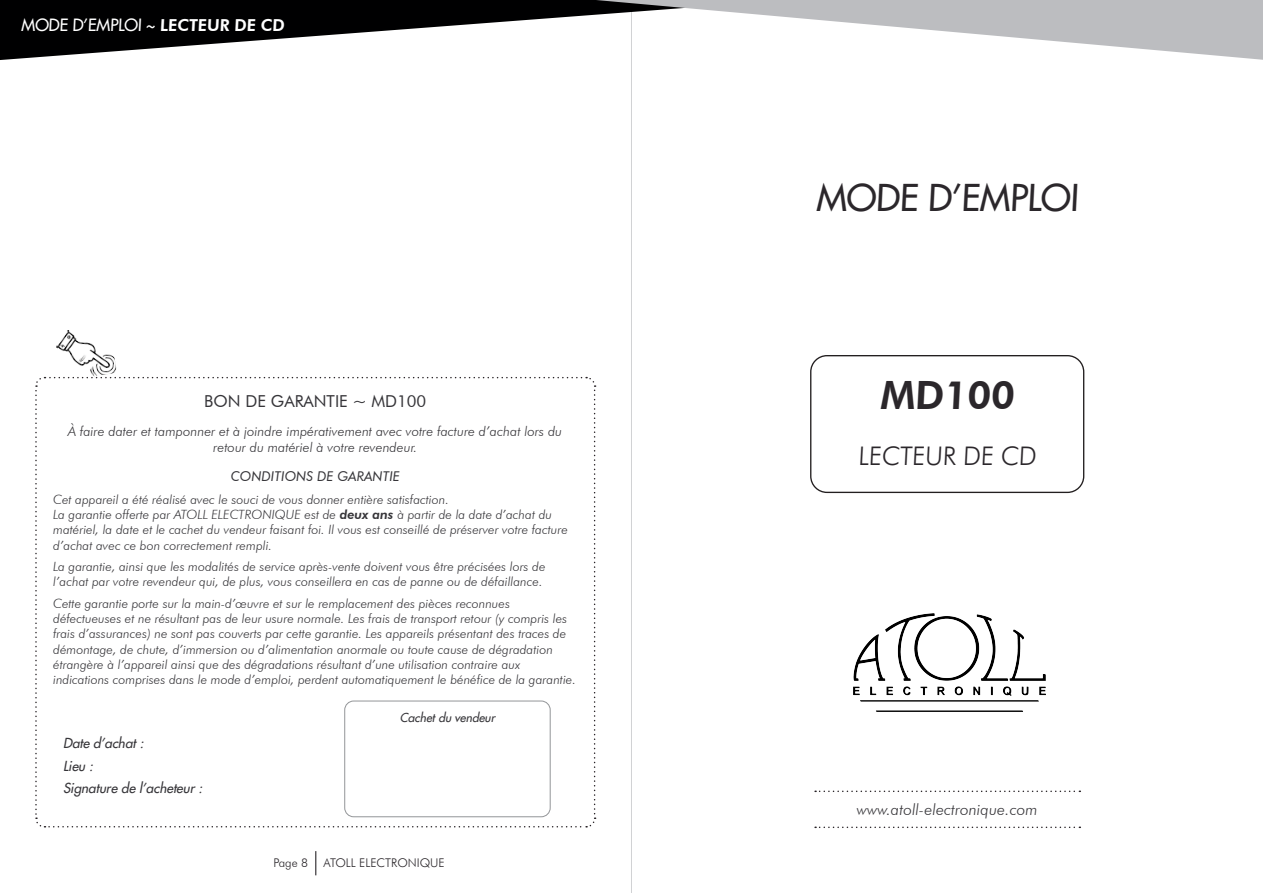
<style>
.page{position:relative;width:1263px;height:893px;background:#fff}
.page>*{position:absolute;margin:0;border:0;box-sizing:border-box;transform-origin:0 0}
.t1{font:800 39px "Futura BT";color:#2b272b}
.t2{font:36px "Futura LT";color:#2b272b}
.t3{font:300 25.65px "Futura BT";color:#2b272b}
.t4{font:16.5px "Futura LT";color:#fff}
.t5{font:16.5px "Futura BT";color:#363539}
.t6{font:italic 300 15.75px "Futura BT";letter-spacing:.005em;color:#363539}
.t7{font:italic 300 13.5px/16.2px "Futura BT";color:#363539;text-align:center}
.t8{font:italic 13.5px "Futura LT";color:#363539}
.t9{font:italic 13.5px "Futura BT";color:#363539}
.t10{font:italic 300 12.75px/15.3px "Futura BT";color:#363539}
.t11{font:300 12px "Futura BT";color:#2b272b}
.t12{font:italic 12px "Futura LT";color:#363539}
.s1{font-family:"Futura BT";font-weight:800}
.s2{font-weight:800}
</style>
<div class="page">
<hr style="left:631px;top:0;width:1px;height:893px;background:#d1d2d4">
<svg style="left:0;top:0;width:359px;height:60px;fill:#000001"></svg>
<svg style="left:359px;top:0;width:904px;height:60px"></svg>
<svg style="left:315px;top:851px;width:1px;height:24px"></svg>
<svg style="left:35px;top:376px;width:561px;height:452px"></svg>
<div style="left:345px;top:701px;width:205px;height:116px;background:#fff;border-radius:9px"></div>
<div style="left:344px;top:701px;width:207px;height:116px;border:1px solid #939598;border-radius:9px"></div>
<img style="left:54px;top:330px;width:63px;height:52px">
<svg style="left:815px;top:791px;width:265px;height:1px"></svg>
<svg style="left:815px;top:827px;width:265px;height:1px"></svg>
<div style="left:810px;top:355px;width:274px;height:138px;border:1px solid #231f20;border-radius:16px"></div>
<img style="left:853px;top:613px;width:193px;height:98px">
<p class="t4" style="left:21px;top:14px;width:266px">MODE D’EMPLOI ~ <span class="s1">LECTEUR DE CD</span></p>
<p class="t5" style="left:204px;top:391px;width:224px">BON DE GARANTIE ~ MD100</p>
<p class="t7" style="left:68px;top:423px;width:495px">À faire dater et tamponner et à joindre impérativement avec votre facture d’achat lors du retour du matériel à votre revendeur.</p>
<p class="t9" style="left:231px;top:468px;width:171px">CONDITIONS DE GARANTIE</p>
<p class="t10" style="left:53px;top:492px;width:397px">Cet appareil a été réalisé avec le souci de vous donner entière satisfaction.</p>
<p class="t10" style="left:53px;top:507px;width:516px">La garantie offerte par ATOLL ELECTRONIQUE est de <span class="s2">deux ans</span> à partir de la date d’achat du matériel, la date et le cachet du vendeur faisant foi. Il vous est conseillé de préserver votre facture d’achat avec ce bon correctement rempli.</p>
<p class="t10" style="left:53px;top:559px;width:494px">La garantie, ainsi que les modalités de service après-vente doivent vous être précisées lors de l’achat par votre revendeur qui, de plus, vous conseillera en cas de panne ou de défaillance.</p>
<p class="t10" style="left:53px;top:595px;width:524px">Cette garantie porte sur la main-d’œuvre et sur le remplacement des pièces reconnues défectueuses et ne résultant pas de leur usure normale. Les frais de transport retour (y compris les frais d’assurances) ne sont pas couverts par cette garantie. Les appareils présentant des traces de démontage, de chute, d’immersion ou d’alimentation anormale ou toute cause de dégradation étrangère à l’appareil ainsi que des dégradations résultant d’une utilisation contraire aux indications comprises dans le mode d’emploi, perdent automatiquement le bénéfice de la garantie.</p>
<p class="t8" style="left:63px;top:735px;width:85px">Date d’achat :</p>
<p class="t8" style="left:63px;top:757px;width:34px">Lieu :</p>
<p class="t8" style="left:63px;top:779px;width:144px">Signature de l’acheteur :</p>
<p class="t12" style="left:400px;top:710px;width:99px">Cachet du vendeur</p>
<p class="t11" style="left:273px;top:855px;width:36px">Page 8</p>
<p class="t11" style="left:323px;top:855px;width:123px">ATOLL ELECTRONIQUE</p>
<p class="t2" style="left:816px;top:174px;width:266px">MODE D’EMPLOI</p>
<p class="t1" style="left:880px;top:372px;width:138px">MD100</p>
<p class="t3" style="left:858px;top:441px;width:181px">LECTEUR DE CD</p>
<p class="t6" style="left:857px;top:800px;width:182px">www.atoll-electronique.com</p>
</div>
